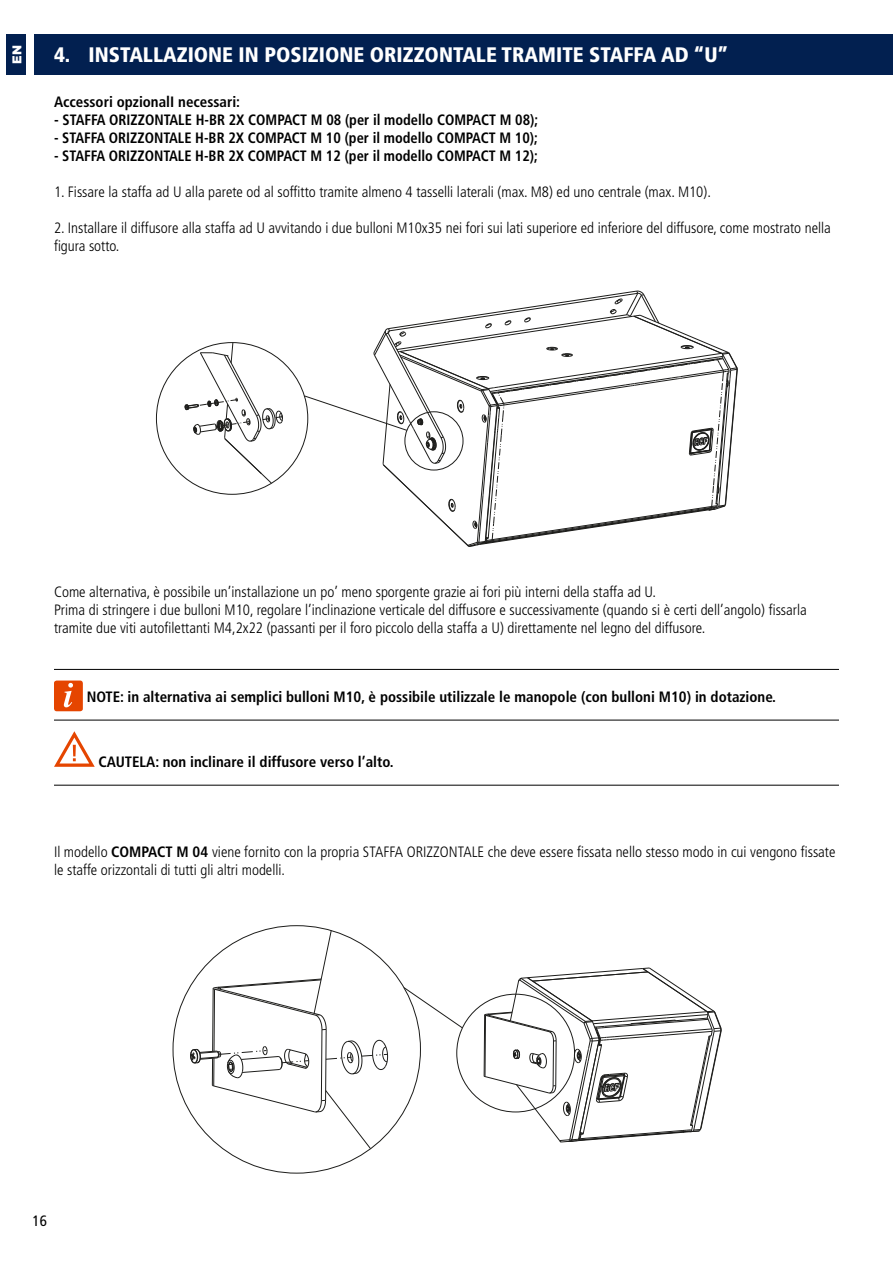
<style>
.page{position:relative;width:893px;height:1263px;background:#fff}
.page>*{position:absolute;margin:0;border:0;box-sizing:border-box;transform-origin:0 0}
.t1{font:900 condensed 21px "Frutiger LT Std";color:#fff}
.t2{font:300 condensed 15px/18px "Frutiger LT Std";color:#000}
.t3{font:700 condensed 15px "Frutiger LT Std";color:#000}
.t4{font:700 condensed 15px "Frutiger LT Std";color:#000;scale:.96 1}
.t5{font:condensed 15px "Frutiger LT Std";color:#000}
.t6{font:900 12.75px "Gotham";color:#fff}
.s1{font-weight:700}
</style>
<div class="page">
<div style="left:6px;top:34px;width:20px;height:41px;background:#022050"></div>
<div style="left:34px;top:34px;width:859px;height:41px;background:#022050"></div>
<hr style="left:54px;top:669px;width:785px;height:1px;background:#000">
<hr style="left:54px;top:720px;width:785px;height:1px;background:#000">
<hr style="left:54px;top:785px;width:785px;height:1px;background:#000">
<svg style="left:54px;top:680px;width:29px;height:31px"></svg>
<svg style="left:54px;top:731px;width:41px;height:36px"></svg>
<svg style="left:185px;top:342px;width:98px;height:141px"></svg>
<svg style="left:304px;top:291px;width:434px;height:256px"></svg>
<svg style="left:190px;top:930px;width:198px;height:219px"></svg>
<svg style="left:484px;top:967px;width:238px;height:175px"></svg>
<svg style="left:403px;top:987px;width:60px;height:41px"></svg>
<p class="t6" style="left:8px;top:64px;width:20px;rotate:-90deg">EN</p>
<h1 class="t1" style="left:54px;top:42px;width:676px">4. INSTALLAZIONE IN POSIZIONE ORIZZONTALE TRAMITE STAFFA AD “U”</h1>
<p class="t3" style="left:54px;top:93px;width:188px">Accessori opzionalI necessari:</p>
<p class="t3" style="left:54px;top:111px;width:486px">- STAFFA ORIZZONTALE H-BR 2X COMPACT M 08 (per il modello COMPACT M 08);</p>
<p class="t4" style="left:54px;top:129px;width:505px">- STAFFA ORIZZONTALE H-BR 2X COMPACT M 10 (per il modello COMPACT M 10);</p>
<p class="t4" style="left:54px;top:147px;width:505px">- STAFFA ORIZZONTALE H-BR 2X COMPACT M 12 (per il modello COMPACT M 12);</p>
<p class="t2" style="left:54px;top:183px;width:656px">1. Fissare la staffa ad U alla parete od al soffitto tramite almeno 4 tasselli laterali (max. M8) ed uno centrale (max. M10).</p>
<p class="t2" style="left:54px;top:219px;width:778px">2. Installare il diffusore alla staffa ad U avvitando i due bulloni M10x35 nei fori sui lati superiore ed inferiore del diffusore, come mostrato nella figura sotto.</p>
<p class="t2" style="left:54px;top:583px;width:754px">Come alternativa, è possibile un’installazione un po’ meno sporgente grazie ai fori più interni della staffa ad U.<br>Prima di stringere i due bulloni M10, regolare l’inclinazione verticale del diffusore e successivamente (quando si è certi dell’angolo) fissarla tramite due viti autofilettanti M4,2x22 (passanti per il foro piccolo della staffa a U) direttamente nel legno del diffusore.</p>
<p class="t3" style="left:87px;top:688px;width:691px">NOTE: in alternativa ai semplici bulloni M10, è possibile utilizzale le manopole (con bulloni M10) in dotazione.</p>
<p class="t3" style="left:99px;top:753px;width:297px">CAUTELA: non inclinare il diffusore verso l’alto.</p>
<p class="t2" style="left:54px;top:843px;width:783px">Il modello <span class="s1">COMPACT M 04</span> viene fornito con la propria STAFFA ORIZZONTALE che deve essere fissata nello stesso modo in cui vengono fissate le staffe orizzontali di tutti gli altri modelli.</p>
<p class="t5" style="left:33px;top:1211px;width:16px">16</p>
</div>
